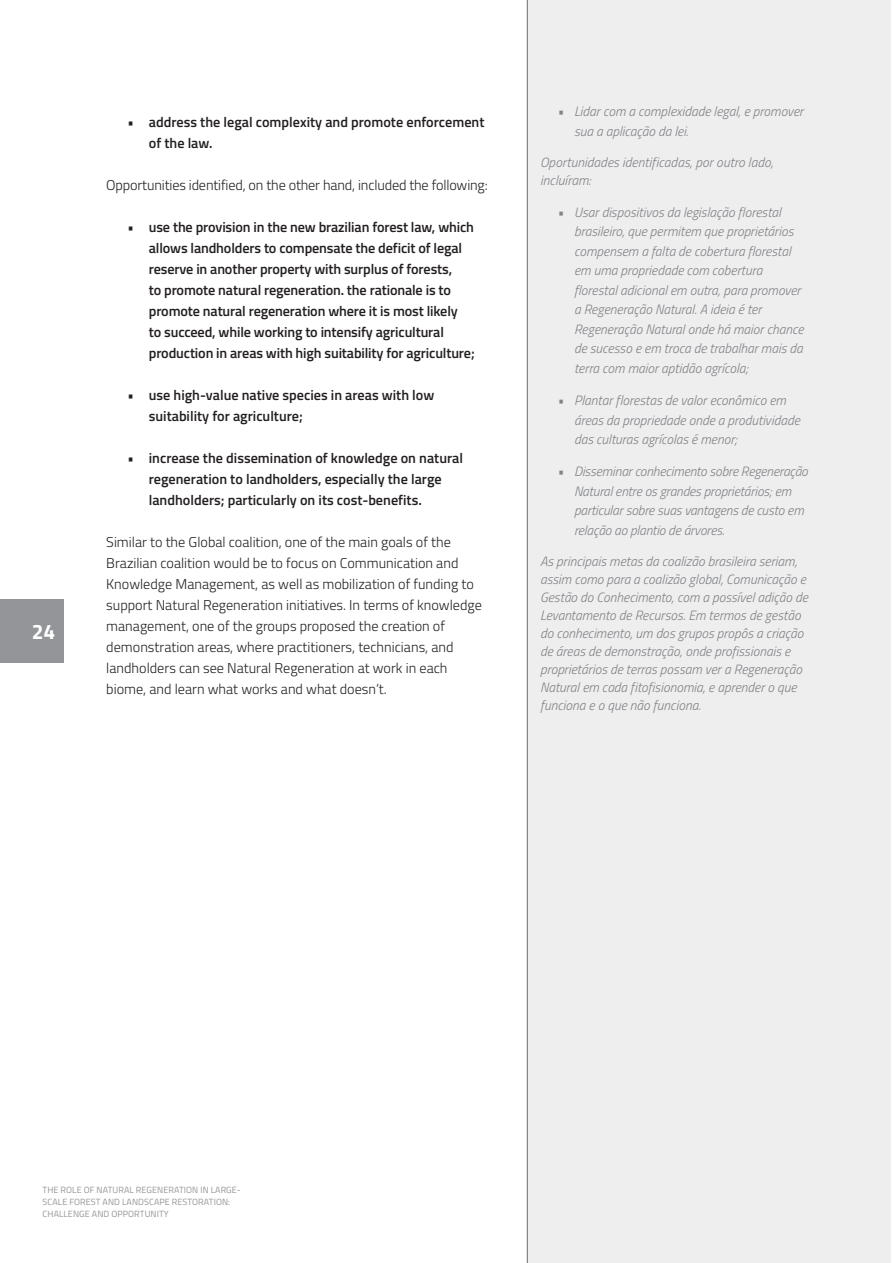
<style>
.page{position:relative;width:893px;height:1263px;background:#fff}
.page>*{position:absolute;margin:0;border:0;box-sizing:border-box;transform-origin:0 0}
.t1{font:700 21px "Titillium";color:#fff}
.t2{font:600 14.25px/21px "Titillium";letter-spacing:-.01em;color:#231f20}
.t3{font:300 14.25px/21px "Titillium";color:#231f20}
.t4{font:italic 300 13.5px/19.5px "Titillium";color:#808285}
.t5{font:9px/12px "Titillium";letter-spacing:.01em;color:#939598}
</style>
<div class="page">
<div style="left:527px;top:0;width:364px;height:1263px;background:#eeeeef"></div>
<hr style="left:527px;top:0;width:1px;height:1263px;background:#6c6d70">
<div style="left:0;top:600px;width:64px;height:63px;background:#939598"></div>
<h1 class="t1" style="left:32px;top:616px;width:25px">24</h1>
<p class="t2" style="left:149px;top:111px;width:337px;text-indent:-21px">• address the legal complexity and promote enforcement of the law.</p>
<p class="t3" style="left:106px;top:174px;width:383px">Opportunities identified, on the other hand, included the following:</p>
<p class="t2" style="left:149px;top:216px;width:327px;text-indent:-21px">• use the provision in the new brazilian forest law, which allows landholders to compensate the deficit of legal reserve in another property with surplus of forests,<br>to promote natural regeneration. the rationale is to promote natural regeneration where it is most likely<br>to succeed, while working to intensify agricultural production in areas with high suitability for agriculture;</p>
<p class="t2" style="left:149px;top:384px;width:287px;text-indent:-21px">• use high-value native species in areas with low suitability for agriculture;</p>
<p class="t2" style="left:149px;top:447px;width:316px;text-indent:-21px">• increase the dissemination of knowledge on natural regeneration to landholders, especially the large landholders; particularly on its cost-benefits.</p>
<p class="t3" style="left:106px;top:531px;width:377px">Similar to the Global coalition, one of the main goals of the Brazilian coalition would be to focus on Communication and Knowledge Management, as well as mobilization of funding to support Natural Regeneration initiatives. In terms of knowledge management, one of the groups proposed the creation of demonstration areas, where practitioners, technicians, and landholders can see Natural Regeneration at work in each biome, and learn what works and what doesn’t.</p>
<p class="t4" style="left:574px;top:101px;width:231px;text-indent:-17px">• Lidar com a complexidade legal, e promover sua a aplicação da lei.</p>
<p class="t4" style="left:540px;top:152px;width:235px;line-height:18px">Oportunidades identificadas, por outro lado, incluíram:</p>
<p class="t4" style="left:574px;top:202px;width:231px;text-indent:-17px">• Usar dispositivos da legislação florestal brasileiro, que permitem que proprietários compensem a falta de cobertura florestal em uma propriedade com cobertura florestal adicional em outra, para promover a Regeneração Natural. A ideia é ter Regeneração Natural onde há maior chance de sucesso e em troca de trabalhar mais da terra com maior aptidão agrícola;</p>
<p class="t4" style="left:574px;top:390px;width:227px;text-indent:-17px">• Plantar florestas de valor econômico em áreas da propriedade onde a produtividade das culturas agrícolas é menor;</p>
<p class="t4" style="left:574px;top:461px;width:235px;text-indent:-17px">• Disseminar conhecimento sobre Regeneração Natural entre os grandes proprietários; em particular sobre suas vantagens de custo em relação ao plantio de árvores.</p>
<p class="t4" style="left:540px;top:551px;width:269px;line-height:18px">As principais metas da coalizão brasileira seriam, assim como para a coalizão global, Comunicação e Gestão do Conhecimento, com a possível adição de Levantamento de Recursos. Em termos de gestão do conhecimento, um dos grupos propôs a criação de áreas de demonstração, onde profissionais e proprietários de terras possam ver a Regeneração Natural em cada fitofisionomia, e aprender o que funciona e o que não funciona.</p>
<p class="t5" style="left:43px;top:1183px;width:200px">THE ROLE OF NATURAL REGENERATION IN LARGE-<br>SCALE FOREST AND LANDSCAPE RESTORATION:<br>CHALLENGE AND OPPORTUNITY</p>
</div>
